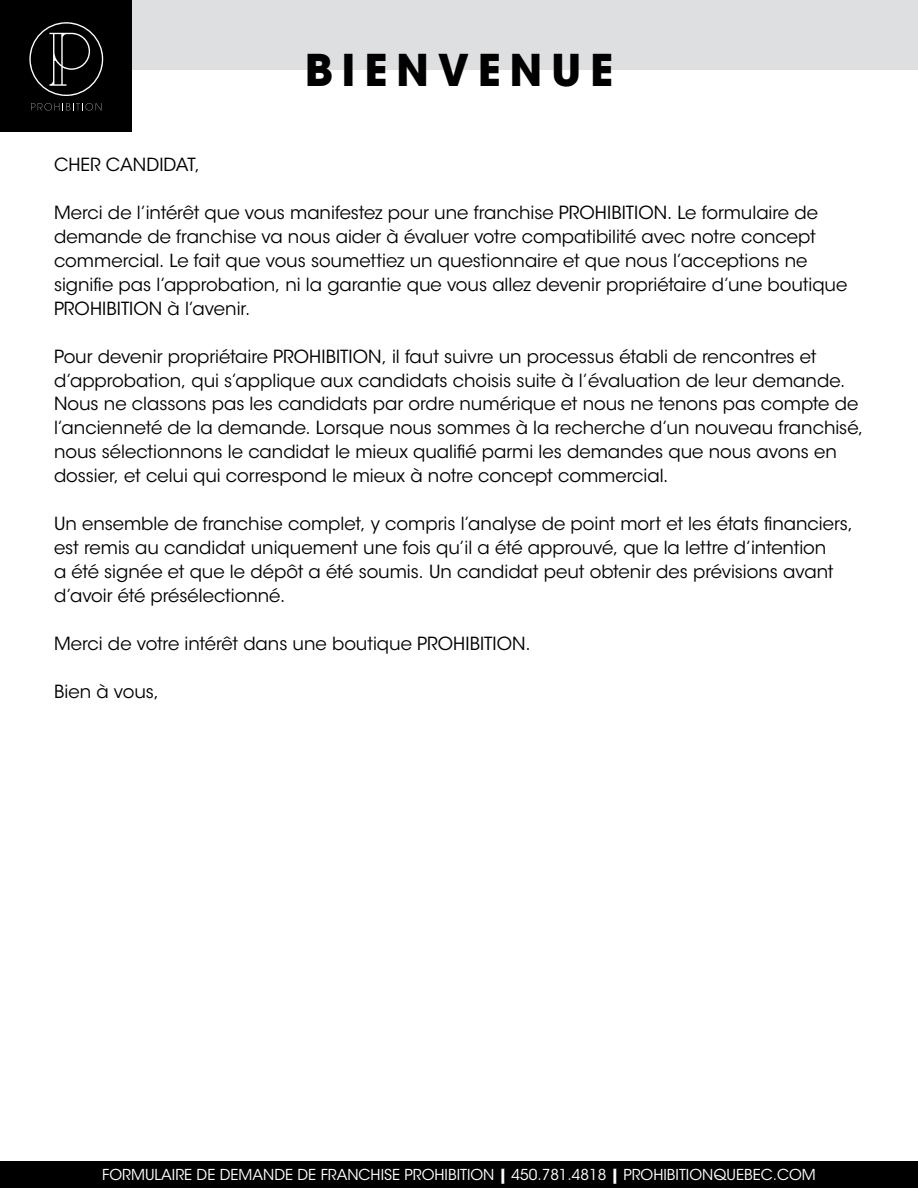
<style>
.page{position:relative;width:918px;height:1188px;background:#fff}
.page>*{position:absolute;margin:0;border:0;box-sizing:border-box;transform-origin:0 0}
.t1{font:700 43.5px "ITC Avant Garde Std";letter-spacing:.2em;color:#000}
.t2{font:18px/24px "ITC Avant Garde Std";color:#000}
.t3{font:15px "ITC Avant Garde Std";color:#fff}
.s1{font-weight:700}
</style>
<div class="page">
<div style="left:0;top:0;width:918px;height:70px;background:#dedfe0"></div>
<div style="left:0;top:0;width:131px;height:131px;background:#000"></div>
<svg style="left:31px;top:103px;width:70px;height:8px"></svg>
<svg style="left:29px;top:22px;width:74px;height:74px"></svg>
<div style="left:0;top:1161px;width:918px;height:27px;background:#000"></div>
<h1 class="t1" style="left:305px;top:42px;width:310px">BIENVENUE</h1>
<p class="t2" style="left:54px;top:152px;width:147px">CHER CANDIDAT,</p>
<p class="t2" style="left:54px;top:200px;width:795px">Merci de l’intérêt que vous manifestez pour une franchise PROHIBITION. Le formulaire de demande de franchise va nous aider à évaluer votre compatibilité avec notre concept commercial. Le fait que vous soumettiez un questionnaire et que nous l’acceptions ne signifie pas l’approbation, ni la garantie que vous allez devenir propriétaire d’une boutique PROHIBITION à l’avenir.</p>
<p class="t2" style="left:54px;top:344px;width:811px">Pour devenir propriétaire PROHIBITION, il faut suivre un processus établi de rencontres et d’approbation, qui s’applique aux candidats choisis suite à l’évaluation de leur demande.<br>Nous ne classons pas les candidats par ordre numérique et nous ne tenons pas compte de l’ancienneté de la demande. Lorsque nous sommes à la recherche d’un nouveau franchisé, nous sélectionnons le candidat le mieux qualifié parmi les demandes que nous avons en dossier, et celui qui correspond le mieux à notre concept commercial.</p>
<p class="t2" style="left:54px;top:512px;width:801px">Un ensemble de franchise complet, y compris l’analyse de point mort et les états financiers, est remis au candidat uniquement une fois qu’il a été approuvé, que la lettre d’intention<br>a été signée et que le dépôt a été soumis. Un candidat peut obtenir des prévisions avant d’avoir été présélectionné.</p>
<p class="t2" style="left:54px;top:632px;width:478px">Merci de votre intérêt dans une boutique PROHIBITION.</p>
<p class="t2" style="left:54px;top:680px;width:107px">Bien à vous,</p>
<p class="t3" style="left:102px;top:1166px;width:715px">FORMULAIRE DE DEMANDE DE FRANCHISE PROHIBITION <span class="s1">|</span> 450.781.4818 <span class="s1">|</span> PROHIBITIONQUEBEC.COM</p>
</div>
